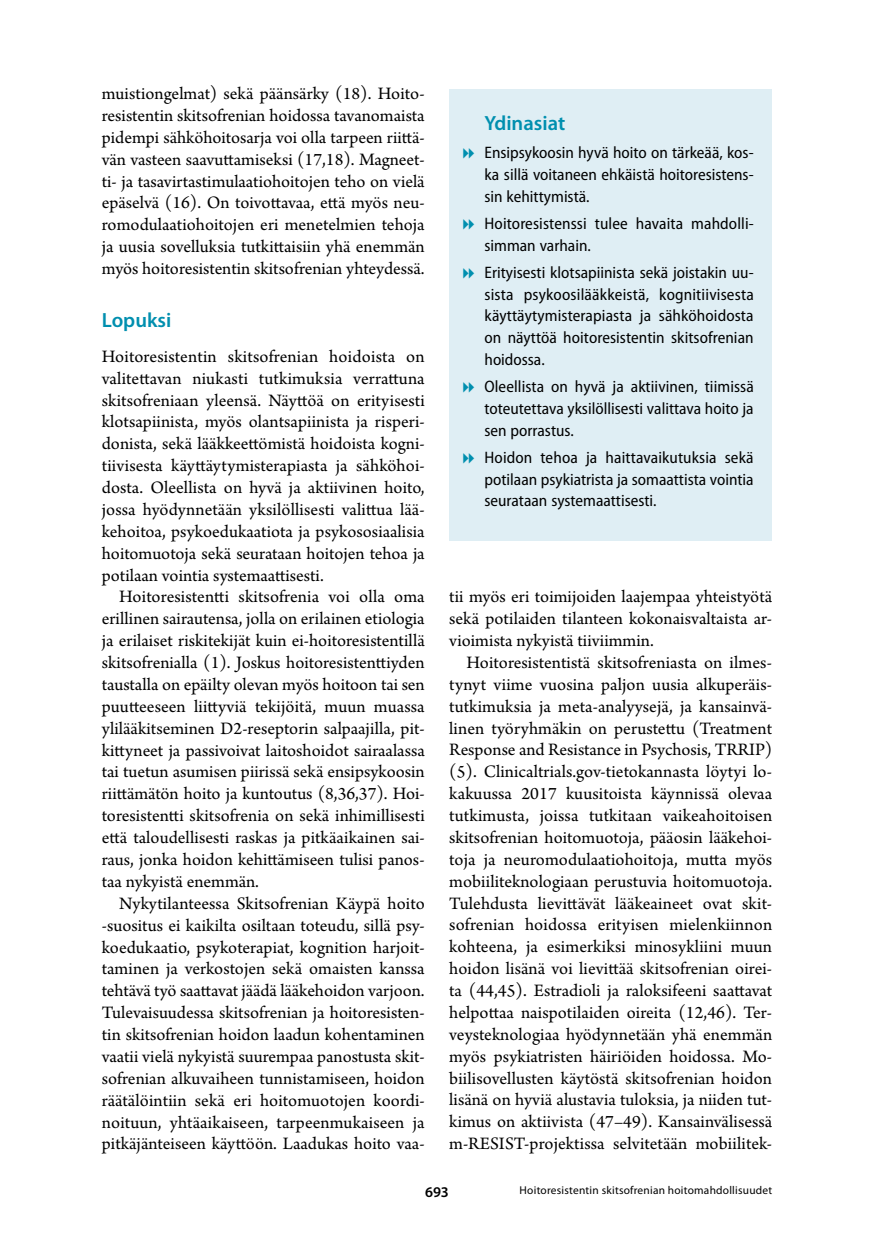
<style>
.page{position:relative;width:874px;height:1241px;background:#fff}
.page>*{position:absolute;margin:0;border:0;box-sizing:border-box;transform-origin:0 0}
.t1{font:600 20.65px "Myriad Pro";color:#008faf}
.t2{font:18.38px/21.9px "Arno Pro";color:#000;text-align:justify}
.t3{font:semi-condensed 16.62px/21.9px "Myriad Pro";color:#000;text-align:justify}
.t4{font:600 14.88px "Myriad Pro";color:#000}
.t5{font:11.38px "Myriad Pro";letter-spacing:.02em;color:#000}
</style>
<div class="page">
<div style="left:449px;top:89px;width:322px;height:452px;background:#dfeef4"></div>
<p class="t2" style="left:102px;top:84px;width:324px">muistiongelmat) sekä päänsärky (18). Hoito&shy;resistentin skitsofrenian hoidossa tavanomaista pidempi sähköhoitosarja voi olla tarpeen riittä&shy;vän vasteen saavuttamiseksi (17,18). Magneet&shy;ti- ja tasavirtastimulaatiohoitojen teho on vielä epäselvä (16). On toivottavaa, että myös neu&shy;romodulaatiohoitojen eri menetelmien tehoja ja uusia sovelluksia tutkittaisiin yhä enemmän myös hoitoresistentin skitsofrenian yhteydessä.</p>
<p class="t1" style="left:102px;top:306px;width:71px">Lopuksi</p>
<p class="t2" style="left:102px;top:346px;width:324px">Hoitoresistentin skitsofrenian hoidoista on valitettavan niukasti tutkimuksia verrattuna skitsofreniaan yleensä. Näyttöä on erityisesti klotsapiinista, myös olantsapiinista ja risperi&shy;donista, sekä lääkkeettömistä hoidoista kogni&shy;tiivisesta käyttäytymisterapiasta ja sähköhoi&shy;dosta. Oleellista on hyvä ja aktiivinen hoito, jossa hyödynnetään yksilöllisesti valittua lää&shy;kehoitoa, psykoedukaatiota ja psykososiaalisia hoitomuotoja sekä seurataan hoitojen tehoa ja potilaan vointia systemaattisesti.</p>
<p class="t2" style="left:102px;top:587px;width:324px;text-indent:17px">Hoitoresistentti skitsofrenia voi olla oma erillinen sairautensa, jolla on erilainen etiologia ja erilaiset riskitekijät kuin ei-hoitoresistentillä skitsofrenialla (1). Joskus hoitoresistenttiyden taustalla on epäilty olevan myös hoitoon tai sen puutteeseen liittyviä tekijöitä, muun muassa ylilääkitseminen D2-reseptorin salpaajilla, pit&shy;kittyneet ja passivoivat laitoshoidot sairaalassa tai tuetun asumisen piirissä sekä ensipsykoosin riittämätön hoito ja kuntoutus (8,36,37). Hoi&shy;toresistentti skitsofrenia on sekä inhimillisesti että taloudellisesti raskas ja pitkäaikainen sai&shy;raus, jonka hoidon kehittämiseen tulisi panos&shy;taa nykyistä enemmän.</p>
<p class="t2" style="left:102px;top:893px;width:324px;text-indent:17px">Nykytilanteessa Skitsofrenian Käypä hoito ‑suositus ei kaikilta osiltaan toteudu, sillä psy&shy;koedukaatio, psykoterapiat, kognition harjoit&shy;taminen ja verkostojen sekä omaisten kanssa tehtävä työ saattavat jäädä lääkehoidon varjoon.<br>Tulevaisuudessa skitsofrenian ja hoitoresisten&shy;tin skitsofrenian hoidon laadun kohentaminen vaatii vielä nykyistä suurempaa panostusta skit&shy;sofrenian alkuvaiheen tunnistamiseen, hoidon räätälöintiin sekä eri hoitomuotojen koordi&shy;noituun, yhtäaikaiseen, tarpeenmukaiseen ja pitkäjänteiseen käyttöön. Laadukas hoito vaa-</p>
<p class="t1" style="left:484px;top:110px;width:82px">Ydinasiat</p>
<p class="t3" style="left:484px;top:141px;width:270px">Ensipsykoosin hyvä hoito on tärkeää, kos&shy;ka sillä voitaneen ehkäistä hoitoresistens&shy;sin kehittymistä.</p>
<p class="t3" style="left:484px;top:212px;width:270px">Hoitoresistenssi tulee havaita mahdolli&shy;simman varhain.</p>
<p class="t3" style="left:484px;top:261px;width:271px">Erityisesti klotsapiinista sekä joistakin uu&shy;sista psykoosilääkkeistä, kognitiivisesta käyttäytymisterapiasta ja sähköhoidosta on näyttöä hoitoresistentin skitsofrenian hoidossa.</p>
<p class="t3" style="left:484px;top:375px;width:271px">Oleellista on hyvä ja aktiivinen, tiimissä toteutettava yksilöllisesti valittava hoito ja sen porrastus.</p>
<p class="t3" style="left:484px;top:446px;width:270px">Hoidon tehoa ja haittavaikutuksia sekä potilaan psykiatrista ja somaattista vointia seurataan systemaattisesti.</p>
<p class="t2" style="left:449px;top:586px;width:324px">tii myös eri toimijoiden laajempaa yhteistyötä sekä potilaiden tilanteen kokonaisvaltaista ar&shy;vioimista nykyistä tiiviimmin.</p>
<p class="t2" style="left:449px;top:652px;width:324px;text-indent:17px">Hoitoresistentistä skitsofreniasta on ilmes&shy;tynyt viime vuosina paljon uusia alkuperäis&shy;tutkimuksia ja meta-analyysejä, ja kansainvä&shy;linen työryhmäkin on perustettu (Treatment Response and Resistance in Psychosis, TRRIP) (5). Clinicaltrials.gov-tietokannasta löytyi lo&shy;kakuussa 2017 kuusitoista käynnissä olevaa tutkimusta, joissa tutkitaan vaikeahoitoisen skitsofrenian hoitomuotoja, pääosin lääkehoi&shy;toja ja neuromodulaatiohoitoja, mutta myös mobiiliteknologiaan perustuvia hoitomuotoja.<br>Tulehdusta lievittävät lääkeaineet ovat skit&shy;sofrenian hoidossa erityisen mielenkiinnon kohteena, ja esimerkiksi minosykliini muun hoidon lisänä voi lievittää skitsofrenian oirei&shy;ta (44,45). Estradioli ja raloksifeeni saattavat helpottaa naispotilaiden oireita (12,46). Ter&shy;veysteknologiaa hyödynnetään yhä enemmän myös psykiatristen häiriöiden hoidossa. Mo&shy;biilisovellusten käytöstä skitsofrenian hoidon lisänä on hyviä alustavia tuloksia, ja niiden tut&shy;kimus on aktiivista (47–49). Kansainvälisessä m-RESIST-projektissa selvitetään mobiilitek-</p>
<p class="t4" style="left:425px;top:1182px;width:25px">693</p>
<p class="t5" style="left:519px;top:1183px;width:254px">Hoitoresistentin skitsofrenian hoitomahdollisuudet</p>
</div>
